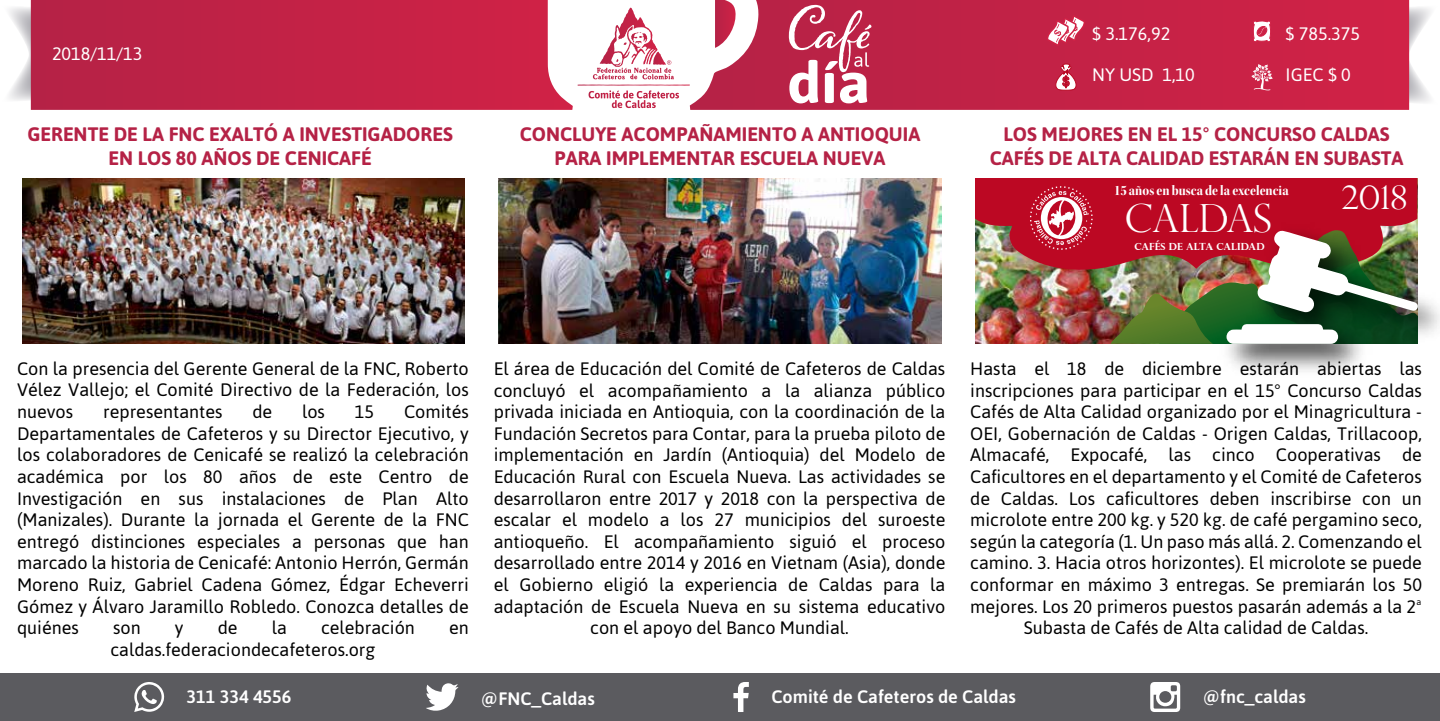
<style>
.page{position:relative;width:1440px;height:721px;background:#fff}
.page>*{position:absolute;margin:0;border:0;box-sizing:border-box;transform-origin:0 0}
.t1{font:300 38.85px "Perpetua Titling";color:#fff}
.t2{font:300 32.4px "Perpetua Titling";color:#fff}
.t3{font:700 19.5px/23.4px "Asap";color:#b52246;text-align:center}
.t4{font:18px/21.6px "Asap";color:#000;text-align:center}
.t5{font:500 18px "Asap";color:#fff}
.t6{font:18px "Asap";color:#fff}
.t7{font:14.85px "Kepler Std Bold Scn Disp";letter-spacing:.005em;color:#fff}
.t8{font:700 9.75px "Perpetua Titling";color:#fff}
</style>
<div class="page">
<svg style="left:9px;top:4px;width:22px;height:99px"></svg>
<svg style="left:1409px;top:4px;width:22px;height:101px"></svg>
<svg style="left:31px;top:0;width:542px;height:110px;background:#c42a4d"></svg>
<svg style="left:690px;top:0;width:719px;height:110px;background:#c82f51"></svg>
<svg style="left:577px;top:8px;width:113px;height:100px"></svg>
<div style="left:0;top:672px;width:1440px;height:48px;background:#5b5b5f"></div>
<svg style="left:426px;top:683px;width:32px;height:28px"></svg>
<svg style="left:733px;top:682px;width:16px;height:29px"></svg>
<svg style="left:1150px;top:682px;width:30px;height:29px"></svg>
<svg style="left:134px;top:682px;width:30px;height:29px"></svg>
<svg style="left:789px;top:5px;width:82px;height:98px"></svg>
<img style="left:499px;top:179px;width:442px;height:165px">
<img style="left:22px;top:179px;width:443px;height:165px">
<svg style="left:1253px;top:20px;width:18px;height:22px"></svg>
<svg style="left:1055px;top:64px;width:21px;height:28px"></svg>
<svg style="left:1047px;top:15px;width:38px;height:31px"></svg>
<svg style="left:1251px;top:64px;width:22px;height:26px"></svg>
<img style="left:975px;top:179px;width:443px;height:165px">
<p class="t6" style="left:52px;top:42px;width:92px">2018/11/13</p>
<p class="t3" style="left:27px;top:122px;width:427px">GERENTE DE LA FNC EXALTÓ A INVESTIGADORES<br>EN LOS 80 AÑOS DE CENICAFÉ</p>
<p class="t6" style="left:1092px;top:22px;width:80px">$ 3.176,92</p>
<p class="t6" style="left:1092px;top:62px;width:104px">NY USD 1,10</p>
<p class="t6" style="left:1286px;top:22px;width:76px">$ 785.375</p>
<p class="t6" style="left:1286px;top:62px;width:67px">IGEC $ 0</p>
<p class="t3" style="left:520px;top:122px;width:402px">CONCLUYE ACOMPAÑAMIENTO A ANTIOQUIA<br>PARA IMPLEMENTAR ESCUELA NUEVA</p>
<p class="t3" style="left:990px;top:122px;width:415px">LOS MEJORES EN EL 15° CONCURSO CALDAS<br>CAFÉS DE ALTA CALIDAD ESTARÁN EN SUBASTA</p>
<p class="t7" style="left:1114px;top:182px;width:176px">15 años en busca de la excelencia</p>
<h2 class="t2" style="left:1341px;top:178px;width:69px">2018</h2>
<h1 class="t1" style="left:1125px;top:195px;width:148px">CALDAS</h1>
<p class="t8" style="left:1134px;top:240px;width:132px">CAFÉS DE ALTA CALIDAD</p>
<p class="t4" style="left:17px;top:357px;width:453px;text-align:justify">Con la presencia del Gerente General de la FNC, Roberto Vélez Vallejo; el Comité Directivo de la Federación, los nuevos</p>
<p class="t4" style="left:17px;top:400px;width:453px;text-align:justify;text-indent:387px">Comités Departamentales de Cafeteros y su Director Ejecutivo, y los colaboradores de Cenicafé se realizó la celebración académica por los 80 años de este Centro de Investigación en sus instalaciones de Plan Alto (Manizales). Durante la jornada el Gerente de la FNC entregó distinciones especiales a personas que han marcado la historia de Cenicafé: Antonio Herrón, Germán Moreno Ruiz, Gabriel Cadena Gómez, Édgar Echeverri Gómez y Álvaro Jaramillo Robledo. Conozca detalles de quiénes</p>
<p class="t4" style="left:103px;top:400px;width:121px">representantes</p>
<p class="t4" style="left:252px;top:400px;width:21px">de</p>
<p class="t4" style="left:302px;top:400px;width:25px">los</p>
<p class="t4" style="left:355px;top:400px;width:21px">15</p>
<p class="t4" style="left:113px;top:616px;width:29px">son</p>
<p class="t4" style="left:175px;top:616px;width:10px">y</p>
<p class="t4" style="left:218px;top:616px;width:21px">de</p>
<p class="t4" style="left:272px;top:616px;width:17px">la</p>
<p class="t4" style="left:321px;top:616px;width:95px">celebración</p>
<p class="t4" style="left:449px;top:616px;width:21px">en</p>
<p class="t4" style="left:111px;top:638px;width:266px">caldas.federaciondecafeteros.org</p>
<p class="t4" style="left:494px;top:357px;width:453px">El área de Educación del Comité de Cafeteros de Caldas concluyó el acompañamiento a la alianza público privada iniciada en Antioquia, con la coordinación de la Fundación Secretos para Contar, para la prueba piloto de implementación en Jardín (Antioquia) del Modelo de Educación Rural con Escuela Nueva. Las actividades se desarrollaron entre 2017 y 2018 con la perspectiva de escalar el modelo a los 27 municipios del suroeste antioqueño. El acompañamiento siguió el proceso desarrollado entre 2014 y 2016 en Vietnam (Asia), donde el Gobierno eligió la experiencia de Caldas para la adaptación de Escuela Nueva en su sistema educativo con el apoyo del Banco Mundial.</p>
<p class="t4" style="left:970px;top:357px;width:453px">Hasta el 18 de diciembre estarán abiertas las inscripciones para participar en el 15° Concurso Caldas Cafés de Alta Calidad organizado por el Minagricultura - OEI, Gobernación de Caldas - Origen Caldas, Trillacoop, Almacafé, Expocafé, las cinco Cooperativas de Caficultores en el departamento y el Comité de Cafeteros de Caldas. Los caficultores deben inscribirse con un microlote entre 200 kg. y 520 kg. de café pergamino seco, según la categoría (1. Un paso más allá. 2. Comenzando el camino. 3. Hacia otros horizontes). El microlote se puede conformar en máximo 3 entregas. Se premiarán los 50 mejores. Los 20 primeros puestos pasarán además a la 2ª Subasta de Cafés de Alta calidad de Caldas.</p>
<p class="t5" style="left:187px;top:684px;width:106px">311 334 4556</p>
<p class="t5" style="left:481px;top:686px;width:115px">@FNC_Caldas</p>
<p class="t5" style="left:771px;top:684px;width:246px">Comité de Cafeteros de Caldas</p>
<p class="t5" style="left:1203px;top:684px;width:105px">@fnc_caldas</p>
</div>
